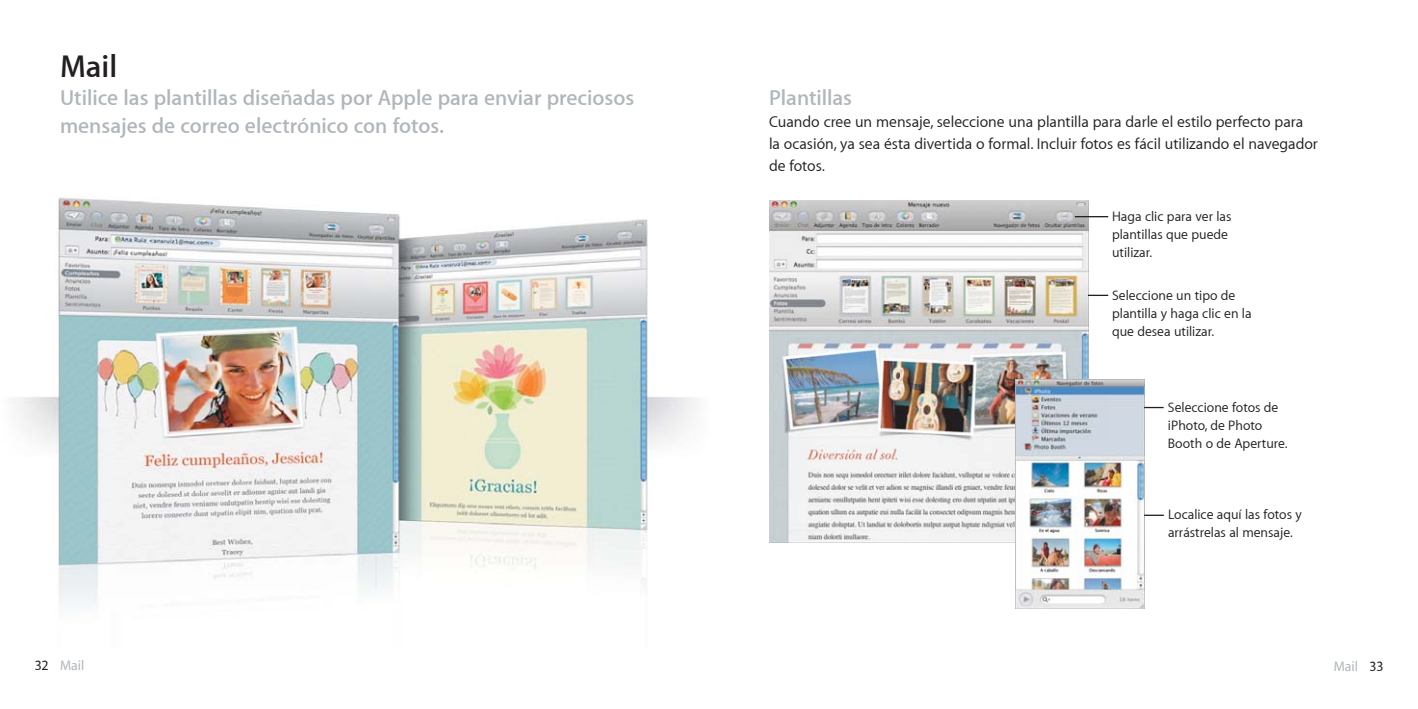
<style>
.page{position:relative;width:1418px;height:709px;background:#fff}
.page>*{position:absolute;margin:0;border:0;box-sizing:border-box;transform-origin:0 0}
.t1{font:600 32px "Myriad Set";color:#231f20}
.t2{font:600 22px/28px "Myriad Set";color:#b0b6bb}
.t3{font:16px/22px "Myriad Set Text";color:#231f20}
.t4{font:14px/18px "Myriad Set Text";color:#231f20}
.t5{font:500 14px "Myriad Set";color:#b0b6bb}
.s1{color:#231f20}
</style>
<div class="page">
<img style="left:769px;top:200px;width:319px;height:342px">
<img style="left:1015px;top:379px;width:128px;height:229px">
<hr style="left:1074px;top:216px;width:34px;height:1px;background:#231f20">
<svg style="left:1087px;top:295px;width:21px;height:1px"></svg>
<svg style="left:1144px;top:407px;width:19px;height:1px"></svg>
<svg style="left:1144px;top:514px;width:19px;height:2px"></svg>
<img style="left:14px;top:197px;width:684px;height:410px">
<h1 class="t1" style="left:60px;top:50px;width:59px">Mail</h1>
<h2 class="t2" style="left:60px;top:84px;width:576px">Utilice las plantillas diseñadas por Apple para enviar preciosos mensajes de correo electrónico con fotos.</h2>
<h2 class="t2" style="left:769px;top:84px;width:85px">Plantillas</h2>
<p class="t3" style="left:769px;top:111px;width:550px">Cuando cree un mensaje, seleccione una plantilla para darle el estilo perfecto para la ocasión, ya sea ésta divertida o formal. Incluir fotos es fácil utilizando el navegador de fotos.</p>
<p class="t4" style="left:1112px;top:208px;width:121px">Haga clic para ver las plantillas que puede utilizar.</p>
<p class="t4" style="left:1112px;top:287px;width:141px">Seleccione un tipo de plantilla y haga clic en la que desea utilizar.</p>
<p class="t4" style="left:1167px;top:399px;width:121px">Seleccione fotos de iPhoto, de Photo<br>Booth o de Aperture.</p>
<p class="t4" style="left:1168px;top:506px;width:135px">Localice aquí las fotos y arrástrelas al mensaje.</p>
<p class="t5" style="left:35px;top:658px;width:51px"><span class="s1">32</span> Mail</p>
<p class="t5" style="left:1333px;top:659px;width:51px">Mail <span class="s1">33</span></p>
</div>
